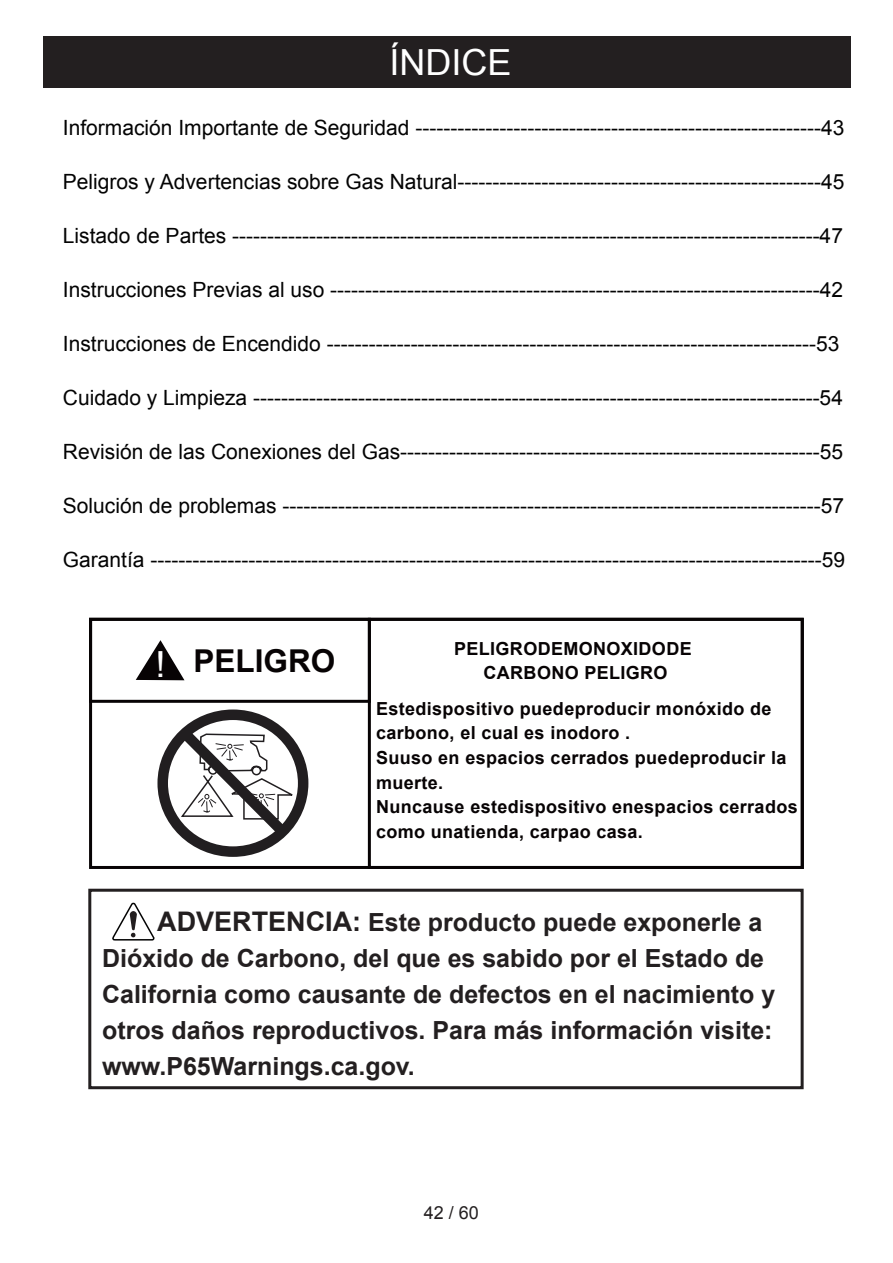
<style>
.page{position:relative;width:893px;height:1263px;background:#fff}
.page>*{position:absolute;margin:0;border:0;box-sizing:border-box;transform-origin:0 0}
.t1{font:36px "Arial";color:#fff}
.t2{font:700 31.5px "Arial";color:#070304}
.t3{font:700 24.9px/36px "Arial";color:#231f20}
.t4{font:21px "Arial";color:#030303}
.t5{font:700 18px/24.6px "Arial";letter-spacing:.02em;color:#070304}
.t6{font:18px "Arial";color:#231f20}
.s1{font-weight:400;font-size:36px;color:#fff}
.s2{font-size:27px}
</style>
<div class="page">
<div style="left:43px;top:37px;width:808px;height:51px;background:#231f20"></div>
<div style="left:88px;top:889px;width:716px;height:200px;border:3px solid #231f20"></div>
<svg style="left:112px;top:902px;width:43px;height:39px"></svg>
<div style="left:89px;top:618px;width:715px;height:251px;background:#fff;border:3px solid #070304"></div>
<svg style="left:136px;top:640px;width:48px;height:40px"></svg>
<div style="left:157px;top:709px;width:151px;height:148px;border:10px solid #211e20;border-radius:50%"></div>
<svg style="left:170px;top:718px;width:128px;height:128px"></svg>
<div style="left:368px;top:618px;width:436px;height:251px;border:3px solid #070304"></div>
<div style="left:89px;top:618px;width:282px;height:85px;border:3px solid #070304"></div>
<h1 class="t1" style="left:389px;top:39px;width:124px">ÍNDICE</h1>
<p class="t4" style="left:63px;top:114px;width:783px">Información Importante de Seguridad ----------------------------------------------------------43</p>
<p class="t4" style="left:63px;top:168px;width:783px">Peligros y Advertencias sobre Gas Natural----------------------------------------------------45</p>
<p class="t4" style="left:63px;top:222px;width:782px">Listado de Partes ------------------------------------------------------------------------------------47</p>
<p class="t4" style="left:63px;top:276px;width:782px">Instrucciones Previas al uso ----------------------------------------------------------------------42</p>
<p class="t4" style="left:63px;top:330px;width:778px">Instrucciones de Encendido ----------------------------------------------------------------------53</p>
<p class="t4" style="left:63px;top:384px;width:782px">Cuidado y Limpieza ---------------------------------------------------------------------------------54</p>
<p class="t4" style="left:63px;top:438px;width:782px">Revisión de las Conexiones del Gas------------------------------------------------------------55</p>
<p class="t4" style="left:63px;top:492px;width:783px">Solución de problemas -----------------------------------------------------------------------------57</p>
<p class="t4" style="left:63px;top:546px;width:784px">Garantía ------------------------------------------------------------------------------------------------59</p>
<h2 class="t2" style="left:156px;top:640px;width:181px"><span class="s1">!</span> PELIGRO</h2>
<p class="t5" style="left:454px;top:637px;width:239px;text-align:center">PELIGRODEMONOXIDODE<br>CARBONO PELIGRO</p>
<p class="t5" style="left:376px;top:697px;width:423px">Estedispositivo puedeproducir monóxido de carbono, el cual es inodoro .<br>Suuso en espacios cerrados puedeproducir la muerte.<br>Nuncause estedispositivo enespacios cerrados como unatienda, carpao casa.</p>
<p class="t3" style="left:102px;top:905px;width:675px;text-indent:55px"><span class="s2">ADVERTENCIA:</span> Este producto puede exponerle a Dióxido de Carbono, del que es sabido por el Estado de California como causante de defectos en el nacimiento y otros daños reproductivos. Para más información visite: www.P65Warnings.ca.gov.</p>
<p class="t6" style="left:424px;top:1201px;width:57px">42 / 60</p>
</div>
